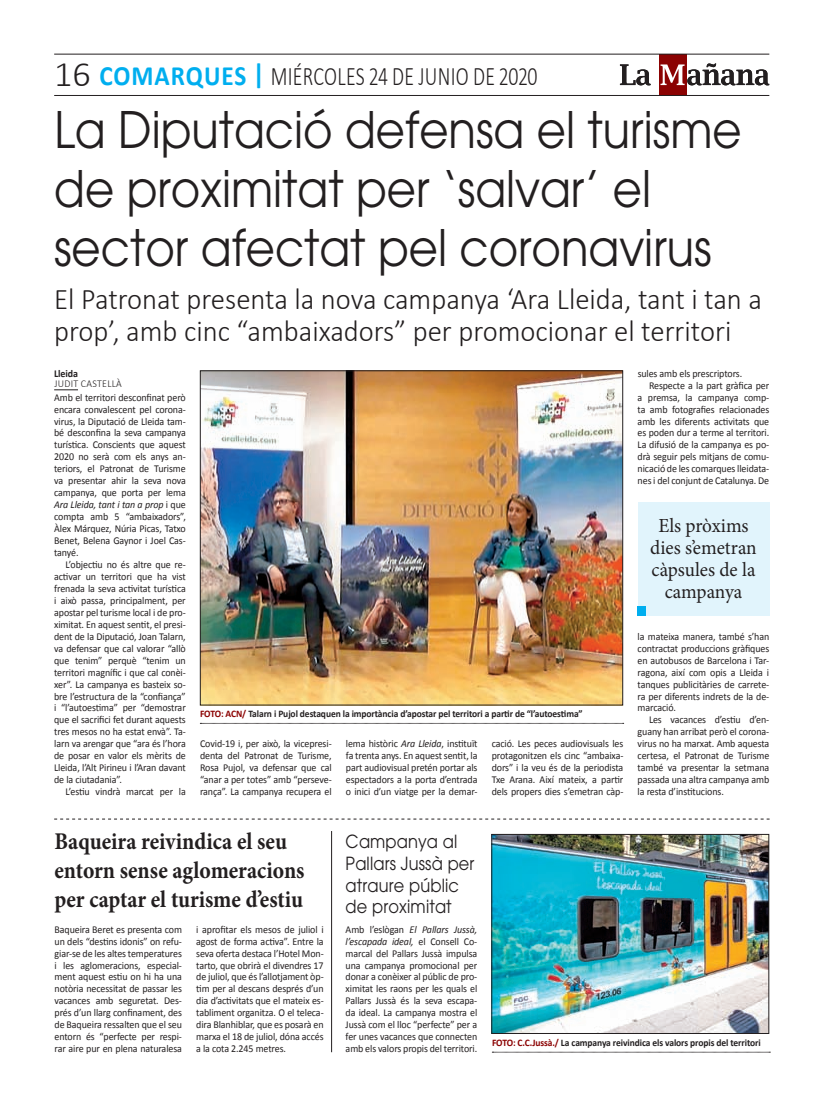
<style>
.page{position:relative;width:823px;height:1106px;background:#fff}
.page>*{position:absolute;margin:0;border:0;box-sizing:border-box;transform-origin:0 0}
.t1{font:50px/59px "Avant Garde";color:#231f20;scale:.9 1}
.t2{font:300 30px/32px "Calibri";color:#231f20;scale:.96 1}
.t3{font:300 26.8px "Calibri";letter-spacing:.015em;color:#231f20;scale:.74 1}
.t4{font:700 24px/28.8px "Minion Pro";color:#231f20;scale:.9 1}
.t5{font:20px/22px "Minion Pro";color:#231f20;text-align:center;scale:.96 1}
.t6{font:18px/21.6px "Avant Garde";letter-spacing:.01em;color:#231f20;scale:.9 1}
.t7{font:10.5px/12px "Calibri";letter-spacing:-.01em;color:#231f20;text-align:justify;scale:.95 1}
.t8{font:italic 10.5px "Calibri";letter-spacing:-.01em;color:#231f20;scale:.95 1}
.t9{font:300 10.5px/10px "Calibri";letter-spacing:.03em;color:#231f20;scale:.95 1}
.t10{font:700 10px "Calibri";letter-spacing:-.01em;color:#231f20;scale:.95 1}
.s1{font-size:36px}
.s2{font-weight:700;font-size:28px;color:#00aeef}
.s3{font-weight:700}
.s4{font-style:normal}
.s5{color:#8b0202}
.s6{font-style:italic}
</style>
<div class="page">
<svg style="left:54px;top:389px;width:24px;height:1px"></svg>
<div style="left:637px;top:502px;width:131px;height:113px;background:#e1f4fc"></div>
<div style="left:637px;top:606px;width:8px;height:9px;background:#00aeef"></div>
<svg style="left:200px;top:723px;width:423px;height:1px"></svg>
<img style="left:202px;top:372px;width:418px;height:331px">
<div style="left:200px;top:370px;width:422px;height:335px;border:1px solid #231f20"></div>
<div style="left:658px;top:54px;width:27px;height:41px;background:#8b0202"></div>
<svg style="left:660px;top:63px;width:108px;height:22px"></svg>
<svg style="left:619px;top:64px;width:31px;height:21px"></svg>
<hr style="left:54px;top:54px;width:714px;height:1px;background:#231f20">
<hr style="left:54px;top:95px;width:714px;height:1px;background:#231f20">
<hr style="left:331px;top:831px;width:1px;height:221px;background:#231f20">
<svg style="left:54px;top:818px;width:715px;height:1px"></svg>
<svg style="left:492px;top:1051px;width:277px;height:1px"></svg>
<img style="left:493px;top:836px;width:273px;height:195px">
<div style="left:491px;top:834px;width:277px;height:199px;border:1px solid #231f20"></div>
<p class="t3" style="left:54px;top:60px;width:654px"><span class="s1">16</span> <span class="s2">comarques |</span> miércoles 24 de junio de 2020</p>
<p class="t1" style="left:54px;top:100px;width:765px">La Diputació defensa el turisme de proximitat per ‘salvar’ el sector afectat pel coronavirus</p>
<p class="t2" style="left:54px;top:282px;width:738px">El Patronat presenta la nova campanya ‘Ara Lleida, tant i tan a prop’, amb cinc “ambaixadors” per promocionar el territori</p>
<p class="t9" style="left:54px;top:368px;width:73px"><span class="s3">Lleida<br></span>judit castellà</p>
<p class="t7" style="left:54px;top:391px;width:140px">Amb el territori desconfinat però</p>
<p class="t7" style="left:54px;top:403px;width:140px">encara convalescent pel corona-</p>
<p class="t7" style="left:54px;top:415px;width:140px">virus, la Diputació de Lleida tam-</p>
<p class="t7" style="left:54px;top:427px;width:140px">bé desconfina la seva campanya</p>
<p class="t7" style="left:54px;top:439px;width:140px">turística. Conscients que aquest</p>
<p class="t7" style="left:54px;top:451px;width:140px">2020 no serà com els anys an-</p>
<p class="t7" style="left:54px;top:463px;width:140px">teriors, el Patronat de Turisme</p>
<p class="t7" style="left:54px;top:475px;width:140px">va presentar ahir la seva nova</p>
<p class="t7" style="left:54px;top:487px;width:140px">campanya, que porta per lema</p>
<p class="t8" style="left:54px;top:497px;width:140px">Ara Lleida, tant i tan a prop <span class="s4">i que</span></p>
<p class="t7" style="left:54px;top:510px;width:140px">compta amb 5 “ambaixadors”,</p>
<p class="t7" style="left:54px;top:522px;width:140px">Àlex Márquez, Núria Picas, Tatxo</p>
<p class="t7" style="left:54px;top:534px;width:140px">Benet, Belena Gaynor i Joel Cas-</p>
<p class="t7" style="left:54px;top:546px;width:27px">tanyé.</p>
<p class="t7" style="left:65px;top:558px;width:128px">L’objectiu no és altre que re-</p>
<p class="t7" style="left:54px;top:570px;width:140px">activar un territori que ha vist</p>
<p class="t7" style="left:54px;top:582px;width:140px">frenada la seva activitat turística</p>
<p class="t7" style="left:54px;top:594px;width:140px">i això passa, principalment, per</p>
<p class="t7" style="left:54px;top:606px;width:140px">apostar pel turisme local i de pro-</p>
<p class="t7" style="left:54px;top:618px;width:140px">ximitat. En aquest sentit, el presi-</p>
<p class="t7" style="left:54px;top:630px;width:140px">dent de la Diputació, Joan Talarn,</p>
<p class="t7" style="left:54px;top:642px;width:140px">va defensar que cal valorar “allò</p>
<p class="t7" style="left:54px;top:654px;width:140px">que tenim” perquè “tenim un</p>
<p class="t7" style="left:54px;top:666px;width:140px">territori magnífic i que cal conèi-</p>
<p class="t7" style="left:54px;top:678px;width:140px">xer”. La campanya es basteix so-</p>
<p class="t7" style="left:54px;top:690px;width:140px">bre l’estructura de la “confiança”</p>
<p class="t7" style="left:54px;top:702px;width:140px">i “l’autoestima” per “demostrar</p>
<p class="t7" style="left:54px;top:714px;width:140px">que el sacrifici fet durant aquests</p>
<p class="t7" style="left:54px;top:726px;width:140px">tres mesos no ha estat envà”. Ta-</p>
<p class="t7" style="left:54px;top:738px;width:140px">larn va arengar que “ara és l’hora</p>
<p class="t7" style="left:54px;top:750px;width:140px">de posar en valor els mèrits de</p>
<p class="t7" style="left:54px;top:761px;width:140px">Lleida, l’Alt Pirineu i l’Aran davant</p>
<p class="t7" style="left:54px;top:773px;width:73px">de la ciutadania”.</p>
<p class="t7" style="left:65px;top:785px;width:128px">L’estiu vindrà marcat per la</p>
<p class="t7" style="left:637px;top:367px;width:111px">sules amb els prescriptors.</p>
<p class="t7" style="left:648px;top:379px;width:128px">Respecte a la part gràfica per</p>
<p class="t7" style="left:637px;top:391px;width:140px">a premsa, la campanya comp-</p>
<p class="t7" style="left:637px;top:403px;width:140px">ta amb fotografies relacionades</p>
<p class="t7" style="left:637px;top:415px;width:140px">amb les diferents activitats que</p>
<p class="t7" style="left:637px;top:427px;width:140px">es poden dur a terme al territori.</p>
<p class="t7" style="left:637px;top:439px;width:140px">La difusió de la campanya es po-</p>
<p class="t7" style="left:637px;top:451px;width:140px">drà seguir pels mitjans de comu-</p>
<p class="t7" style="left:637px;top:463px;width:140px">nicació de les comarques lleidata-</p>
<p class="t7" style="left:637px;top:475px;width:140px">nes i del conjunt de Catalunya. De</p>
<p class="t5" style="left:649px;top:514px;width:112px">Els pròxims dies s’emetran càpsules de la campanya</p>
<p class="t7" style="left:637px;top:630px;width:140px">la mateixa manera, també s’han</p>
<p class="t7" style="left:637px;top:642px;width:140px">contractat produccions gràfiques</p>
<p class="t7" style="left:637px;top:654px;width:140px">en autobusos de Barcelona i Tar-</p>
<p class="t7" style="left:637px;top:666px;width:140px">ragona, així com opis a Lleida i</p>
<p class="t7" style="left:637px;top:678px;width:140px">tanques publicitàries de carrete-</p>
<p class="t7" style="left:637px;top:690px;width:140px">ra per diferents indrets de la de-</p>
<p class="t7" style="left:637px;top:702px;width:42px">marcació.</p>
<p class="t7" style="left:648px;top:714px;width:128px">Les vacances d’estiu d’en-</p>
<p class="t7" style="left:637px;top:726px;width:140px">guany han arribat però el corona-</p>
<p class="t7" style="left:637px;top:738px;width:140px">virus no ha marxat. Amb aquesta</p>
<p class="t7" style="left:637px;top:750px;width:140px">certesa, el Patronat de Turisme</p>
<p class="t7" style="left:637px;top:761px;width:140px">també va presentar la setmana</p>
<p class="t7" style="left:637px;top:773px;width:140px">passada una altra campanya amb</p>
<p class="t7" style="left:637px;top:785px;width:92px">la resta d’institucions.</p>
<p class="t10" style="left:200px;top:707px;width:404px"><span class="s5">FOTO: ACN/</span> Talarn i Pujol destaquen la importància d’apostar pel territori a partir de “l’autoestima”</p>
<p class="t7" style="left:200px;top:738px;width:140px">Covid-19 i, per això, la vicepresi&shy;denta del Patronat de Turisme, Rosa Pujol, va defensar que cal “anar a per totes” amb “perseve&shy;rança”. La campanya recupera el</p>
<p class="t7" style="left:346px;top:738px;width:140px">lema històric <span class="s6">Ara Lleida</span>, instituït fa trenta anys. En aquest sentit, la part audiovisual pretén portar als espectadors a la porta d’entrada o inici d’un viatge per la demar-</p>
<p class="t7" style="left:491px;top:738px;width:140px">cació. Les peces audiovisuals les protagonitzen els cinc “ambaixa&shy;dors” i la veu és de la periodista Txe Arana. Així mateix, a partir dels propers dies s’emetran càp-</p>
<p class="t4" style="left:54px;top:827px;width:279px">Baqueira reivindica el seu entorn sense aglomeracions per captar el turisme d’estiu</p>
<p class="t7" style="left:54px;top:923px;width:136px">Baqueira Beret es presenta com un dels “destins idonis” on refu&shy;giar-se de les altes temperatures i les aglomeracions, especial&shy;ment aquest estiu on hi ha una notòria necessitat de passar les vacances amb seguretat. Des&shy;prés d’un llarg confinament, des de Baqueira ressalten que el seu entorn és “perfecte per respi&shy;rar aire pur en plena naturalesa</p>
<p class="t7" style="left:196px;top:923px;width:136px">i aprofitar els mesos de juliol i agost de forma activa”. Entre la seva oferta destaca l’Hotel Mon&shy;tarto, que obrirà el divendres 17 de juliol, que és l’allotjament òp&shy;tim per al descans després d’un dia d’activitats que el mateix es&shy;tabliment organitza. O el teleca&shy;dira Blanhiblar, que es posarà en marxa el 18 de juliol, dóna accés a la cota 2.245 metres.</p>
<p class="t6" style="left:345px;top:831px;width:144px">Campanya al<br>Pallars Jussà per atraure públic de proximitat</p>
<p class="t7" style="left:345px;top:923px;width:140px">Amb l’eslògan <span class="s6">El Pallars Jussà, l’escapada ideal,</span> el Consell Co&shy;marcal del Pallars Jussà impulsa una campanya promocional per donar a conèixer al públic de pro&shy;ximitat les raons per les quals el Pallars Jussà és la seva escapa&shy;da ideal. La campanya mostra el Jussà com el lloc “perfecte” per a fer unes vacances que connecten amb els valors propis del territori.</p>
<p class="t10" style="left:491px;top:1036px;width:284px"><span class="s5">FOTO: C.C.Jussà./</span> La campanya reivindica els valors propis del territori</p>
</div>
